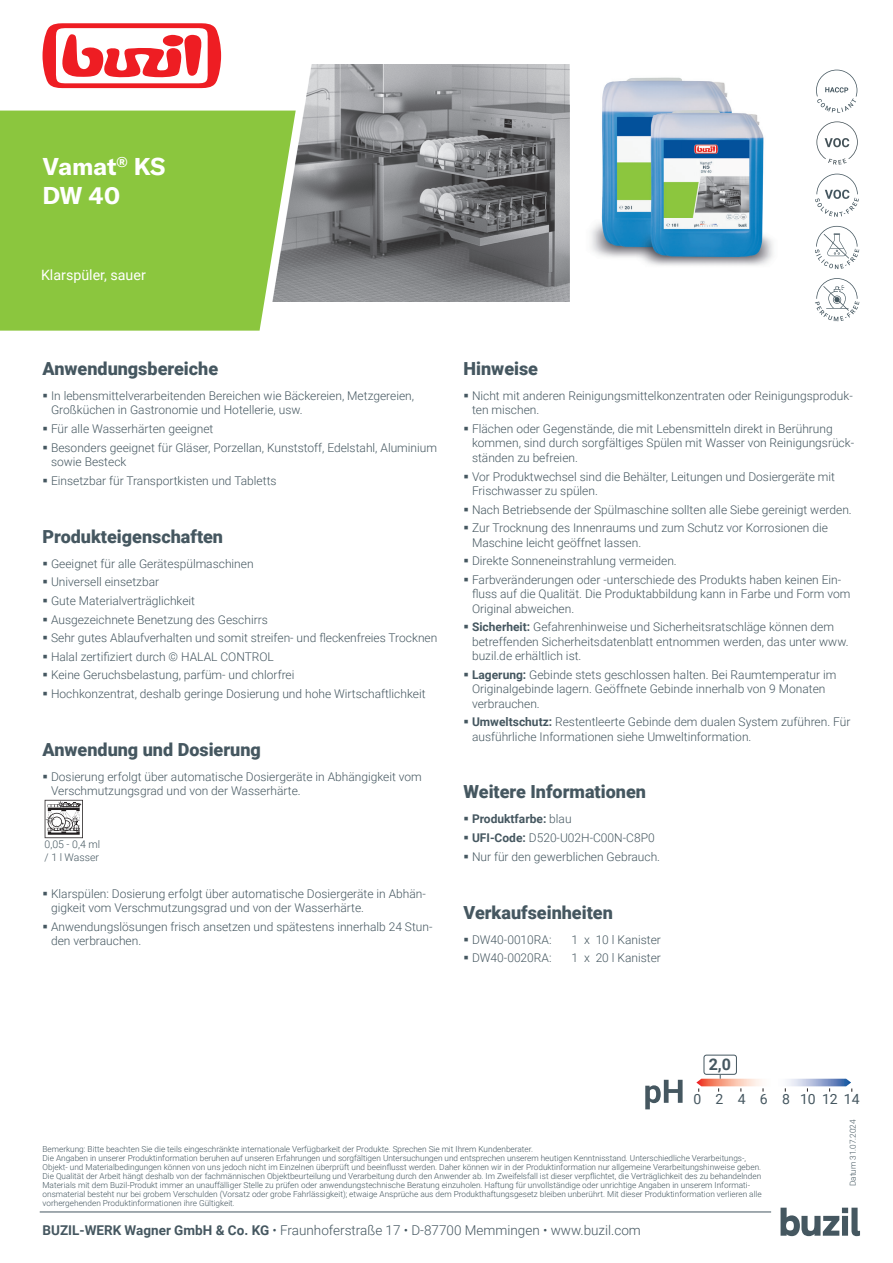
<style>
.page{position:relative;width:893px;height:1263px;background:#fff}
.page>*{position:absolute;margin:0;border:0;box-sizing:border-box;transform-origin:0 0}
.t1{font:700 24px/28.8px "GT America LCG";letter-spacing:-.01em;color:#fff}
.t2{font:900 18px "Roboto";color:#455760}
.t3{font:700 16.05px "Roboto";color:#455760}
.t4{font:14.25px "Roboto";color:#fff}
.t5{font:13.95px "Roboto";color:#455760}
.t6{font:300 13.5px "Roboto";color:#455760}
.t7{font:300 12px/14.4px "Roboto";color:#455760}
.t8{font:700 12px "Roboto";color:#455760}
.t9{font:300 10.5px/12.6px "Roboto";color:#455760}
.t10{font:300 8.25px/9px "Roboto";color:#455760}
.s1{font-weight:700}
.s2{font-weight:300}
</style>
<div class="page">
<img style="left:269px;top:64px;width:300px;height:238px">
<svg style="left:816px;top:69px;width:42px;height:44px"></svg>
<svg style="left:816px;top:121px;width:42px;height:44px"></svg>
<svg style="left:815px;top:174px;width:44px;height:43px"></svg>
<svg style="left:815px;top:226px;width:44px;height:43px"></svg>
<svg style="left:815px;top:278px;width:44px;height:43px"></svg>
<svg style="left:43px;top:23px;width:178px;height:65px"></svg>
<div style="left:0;top:111px;width:296px;height:220px;background:#8bc63e"></div>
<svg style="left:45px;top:800px;width:38px;height:38px"></svg>
<hr style="left:40px;top:1212px;width:731px;height:1px;background:#455760">
<svg style="left:780px;top:1208px;width:80px;height:28px"></svg>
<img style="left:591px;top:77px;width:182px;height:189px">
<svg style="left:645px;top:1080px;width:38px;height:29px"></svg>
<svg style="left:696px;top:1075px;width:156px;height:17px"></svg>
<div style="left:703px;top:1054px;width:34px;height:21px;border:1px solid #455760;border-radius:2px"></div>
<h1 class="t1" style="left:43px;top:152px;width:124px">Vamat<sup>®</sup> KS<br>DW 40</h1>
<p class="t4" style="left:41px;top:265px;width:106px">Klarspüler, sauer</p>
<h2 class="t2" style="left:43px;top:356px;width:177px">Anwendungsbereiche</h2>
<p class="t7" style="left:51px;top:388px;width:365px;text-indent:-9px">▪ In lebensmittelverarbeitenden Bereichen wie Bäckereien, Metzgereien,<br>Großküchen in Gastronomie und Hotellerie, usw.</p>
<p class="t7" style="left:43px;top:421px;width:172px">▪ Für alle Wasserhärten geeignet</p>
<p class="t7" style="left:51px;top:440px;width:388px;text-indent:-9px">▪ Besonders geeignet für Gläser, Porzellan, Kunststoff, Edelstahl, Aluminium sowie Besteck</p>
<p class="t7" style="left:43px;top:473px;width:236px">▪ Einsetzbar für Transportkisten und Tabletts</p>
<h2 class="t2" style="left:43px;top:523px;width:182px">Produkteigenschaften</h2>
<p class="t7" style="left:43px;top:556px;width:213px">▪ Geeignet für alle Gerätespülmaschinen</p>
<p class="t7" style="left:43px;top:574px;width:118px">▪ Universell einsetzbar</p>
<p class="t7" style="left:43px;top:593px;width:154px">▪ Gute Materialverträglichkeit</p>
<p class="t7" style="left:43px;top:612px;width:227px">▪ Ausgezeichnete Benetzung des Geschirrs</p>
<p class="t7" style="left:43px;top:630px;width:396px">▪ Sehr gutes Ablaufverhalten und somit streifen- und fleckenfreies Trocknen</p>
<p class="t7" style="left:43px;top:649px;width:233px">▪ Halal zertifiziert durch © HALAL CONTROL</p>
<p class="t7" style="left:43px;top:667px;width:253px">▪ Keine Geruchsbelastung, parfüm- und chlorfrei</p>
<p class="t7" style="left:43px;top:686px;width:385px">▪ Hochkonzentrat, deshalb geringe Dosierung und hohe Wirtschaftlichkeit</p>
<h2 class="t2" style="left:43px;top:737px;width:220px">Anwendung und Dosierung</h2>
<p class="t7" style="left:51px;top:769px;width:372px;text-indent:-9px">▪ Dosierung erfolgt über automatische Dosiergeräte in Abhängigkeit vom<br>Verschmutzungsgrad und von der Wasserhärte.</p>
<p class="t9" style="left:45px;top:838px;width:57px">0,05 - 0,4 ml / 1 l Wasser</p>
<p class="t7" style="left:51px;top:886px;width:376px;text-indent:-9px">▪ Klarspülen: Dosierung erfolgt über automatische Dosiergeräte in Abhän&shy;gigkeit vom Verschmutzungsgrad und von der Wasserhärte.</p>
<p class="t7" style="left:51px;top:919px;width:383px;text-indent:-9px">▪ Anwendungslösungen frisch ansetzen und spätestens innerhalb 24 Stun&shy;den verbrauchen.</p>
<h2 class="t2" style="left:463px;top:356px;width:76px">Hinweise</h2>
<p class="t7" style="left:472px;top:388px;width:382px;text-indent:-9px">▪ Nicht mit anderen Reinigungsmittelkonzentraten oder Reinigungsproduk&shy;ten mischen.</p>
<p class="t7" style="left:472px;top:421px;width:384px;text-indent:-9px">▪ Flächen oder Gegenstände, die mit Lebensmitteln direkt in Berührung kommen, sind durch sorgfältiges Spülen mit Wasser von Reinigungsrück&shy;ständen zu befreien.</p>
<p class="t7" style="left:472px;top:469px;width:365px;text-indent:-9px">▪ Vor Produktwechsel sind die Behälter, Leitungen und Dosiergeräte mit<br>Frischwasser zu spülen.</p>
<p class="t7" style="left:463px;top:502px;width:390px">▪ Nach Betriebsende der Spülmaschine sollten alle Siebe gereinigt werden.</p>
<p class="t7" style="left:472px;top:520px;width:357px;text-indent:-9px">▪ Zur Trocknung des Innenraums und zum Schutz vor Korrosionen die<br>Maschine leicht geöffnet lassen.</p>
<p class="t7" style="left:463px;top:553px;width:215px">▪ Direkte Sonneneinstrahlung vermeiden.</p>
<p class="t7" style="left:472px;top:572px;width:380px;text-indent:-9px">▪ Farbveränderungen oder -unterschiede des Produkts haben keinen Ein&shy;fluss auf die Qualität. Die Produktabbildung kann in Farbe und Form vom<br>Original abweichen.</p>
<p class="t7" style="left:472px;top:619px;width:378px;text-indent:-9px">▪ <span class="s1">Sicherheit:</span> Gefahrenhinweise und Sicherheitsratschläge können dem betreffenden Sicherheitsdatenblatt entnommen werden, das unter www. buzil.de erhältlich ist.</p>
<p class="t7" style="left:472px;top:667px;width:366px;text-indent:-9px">▪ <span class="s1">Lagerung:</span> Gebinde stets geschlossen halten. Bei Raumtemperatur im<br>Originalgebinde lagern. Geöffnete Gebinde innerhalb von 9 Monaten verbrauchen.</p>
<p class="t7" style="left:472px;top:714px;width:380px;text-indent:-9px">▪ <span class="s1">Umweltschutz:</span> Restentleerte Gebinde dem dualen System zuführen. Für ausführliche Informationen siehe Umweltinformation.</p>
<h2 class="t2" style="left:463px;top:779px;width:184px">Weitere Informationen</h2>
<p class="t8" style="left:463px;top:811px;width:110px">▪ Produktfarbe: <span class="s2">blau</span></p>
<p class="t7" style="left:463px;top:830px;width:193px">▪ <span class="s1">UFI-Code:</span> D520-U02H-C00N-C8P0</p>
<p class="t7" style="left:463px;top:849px;width:198px">▪ Nur für den gewerblichen Gebrauch.</p>
<h2 class="t2" style="left:463px;top:899px;width:151px">Verkaufseinheiten</h2>
<p class="t7" style="left:463px;top:932px;width:90px">▪ DW40-0010RA:</p>
<p class="t7" style="left:571px;top:932px;width:91px">1 x 10 l Kanister</p>
<p class="t7" style="left:463px;top:950px;width:90px">▪ DW40-0020RA:</p>
<p class="t7" style="left:571px;top:950px;width:91px">1 x 20 l Kanister</p>
<h3 class="t3" style="left:709px;top:1052px;width:24px">2,0</h3>
<p class="t5" style="left:694px;top:1089px;width:168px">0 2 4 6 8 101214</p>
<p class="t10" style="left:43px;top:1144px;width:721px">Bemerkung: Bitte beachten Sie die teils eingeschränkte internationale Verfügbarkeit der Produkte. Sprechen Sie mit Ihrem Kundenberater.<br>Die Angaben in unserer Produktinformation beruhen auf unseren Erfahrungen und sorgfältigen Untersuchungen und entsprechen unserem heutigen Kenntnisstand. Unterschiedliche Verarbeitungs-, Objekt- und Materialbedingungen können von uns jedoch nicht im Einzelnen überprüft und beeinflusst werden. Daher können wir in der Produktinformation nur allgemeine Verarbeitungshinweise geben.<br>Die Qualität der Arbeit hängt deshalb von der fachmännischen Objektbeurteilung und Verarbeitung durch den Anwender ab. Im Zweifelsfall ist dieser verpflichtet, die Verträglichkeit des zu behandelnden Materials mit dem Buzil-Produkt immer an unauffälliger Stelle zu prüfen oder anwendungstechnische Beratung einzuholen. Haftung für unvollständige oder unrichtige Angaben in unserem Informati&shy;onsmaterial besteht nur bei grobem Verschulden (Vorsatz oder grobe Fahrlässigkeit); etwaige Ansprüche aus dem Produkthaftungsgesetz bleiben unberührt. Mit dieser Produktinformation verlieren alle vorhergehenden Produktinformationen ihre Gültigkeit.</p>
<p class="t6" style="left:43px;top:1221px;width:600px"><span class="s1">BUZIL-WERK Wagner GmbH &amp; Co. KG</span> • Fraunhoferstraße 17 • D-87700 Memmingen • www.buzil.com</p>
<p class="t10" style="left:848px;top:1186px;width:68px;rotate:-90deg">Datum 31.07.2024</p>
</div>
